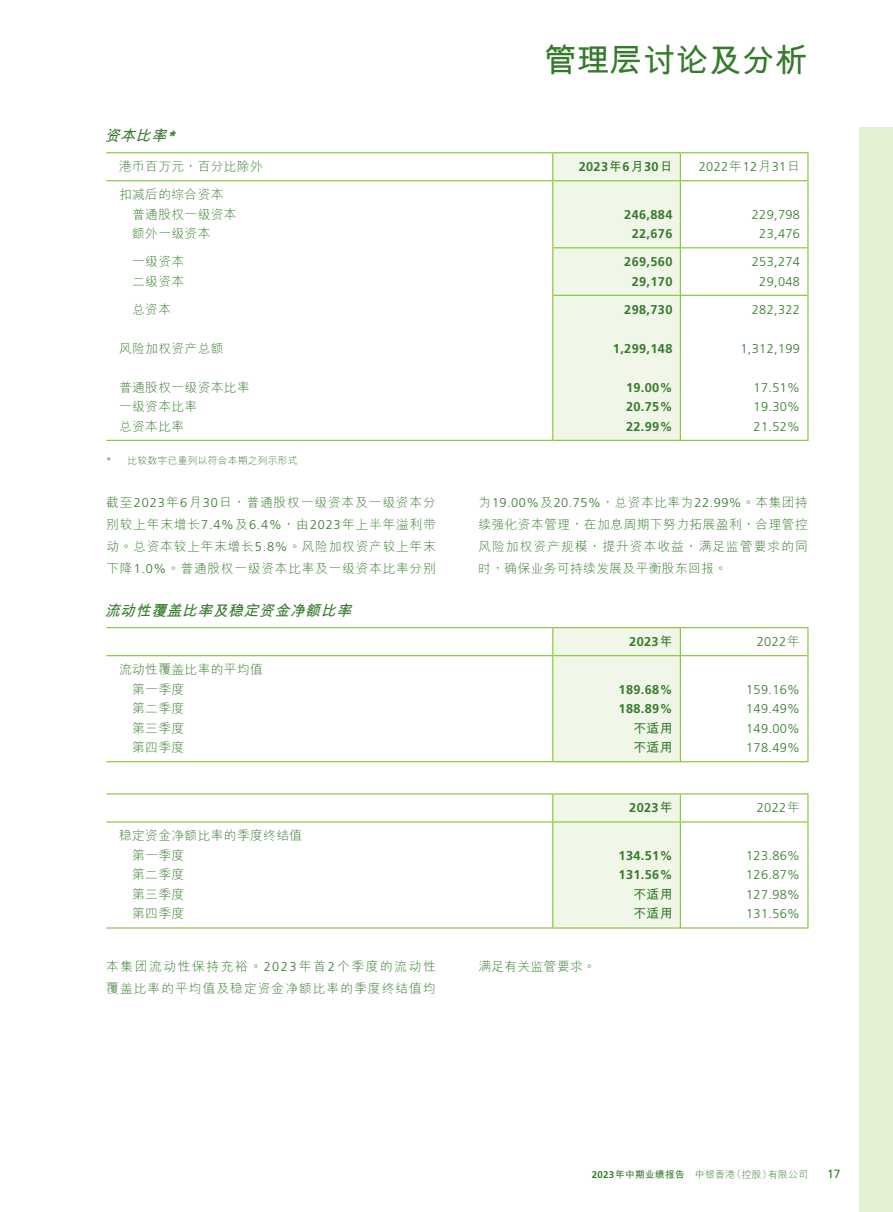
<style>
.page{position:relative;width:893px;height:1212px;background:#fff}
.page>*{position:absolute;margin:0;border:0;box-sizing:border-box;transform-origin:0 0}
.t1{font:700 33px "M Hei HKS";color:#357b2b}
.t2{font:italic 700 15px "M Hei HKS";color:#357b2b}
.t3{font:300 12.75px/21.8px "M Hei HKS";letter-spacing:.03em;color:#357b2b}
.t4{font:300 12.75px "Frutiger LT Std";letter-spacing:.03em;color:#357b2b}
.t5{font:700 12.75px "Frutiger LT Std";letter-spacing:.03em;color:#357b2b}
.t6{font:300 12.75px/22.4px "M Hei HKS";letter-spacing:.08em;color:#357b2b}
.t7{font:700 12.75px "M Hei HKS";letter-spacing:.03em;color:#357b2b}
.t8{font:12px "Frutiger LT Std";color:#357b2b}
.t9{font:300 9.75px "M Hei HKS";letter-spacing:.03em;color:#357b2b}
.s1{font-family:"Frutiger LT Std"}
.s2{font-family:"M Hei HKS"}
.s3{font-family:"Frutiger LT Std";font-weight:700}
.s4{font-weight:700}
</style>
<div class="page">
<div style="left:859px;top:128px;width:34px;height:1084px;background:#e4f0d4"></div>
<hr style="left:106px;top:152px;width:447px;height:1px;background:#8bc63e">
<hr style="left:553px;top:152px;width:127px;height:1px;background:#8bc63e">
<hr style="left:680px;top:152px;width:128px;height:1px;background:#8bc63e">
<div style="left:552px;top:153px;width:129px;height:288px;background:#f1f7e8"></div>
<svg style="left:807px;top:153px;width:1px;height:288px"></svg>
<hr style="left:106px;top:180px;width:446px;height:1px;background:#8bc63e">
<hr style="left:553px;top:180px;width:127px;height:1px;background:#8bc63e">
<hr style="left:681px;top:180px;width:126px;height:1px;background:#8bc63e">
<hr style="left:553px;top:247px;width:127px;height:1px;background:#8bc63e">
<hr style="left:681px;top:247px;width:126px;height:1px;background:#8bc63e">
<hr style="left:553px;top:295px;width:127px;height:1px;background:#8bc63e">
<hr style="left:681px;top:295px;width:126px;height:1px;background:#8bc63e">
<hr style="left:106px;top:440px;width:446px;height:1px;background:#8bc63e">
<hr style="left:553px;top:440px;width:127px;height:1px;background:#8bc63e">
<hr style="left:681px;top:440px;width:126px;height:1px;background:#8bc63e">
<hr style="left:106px;top:627px;width:447px;height:1px;background:#8bc63e">
<hr style="left:553px;top:627px;width:127px;height:1px;background:#8bc63e">
<hr style="left:680px;top:627px;width:128px;height:1px;background:#8bc63e">
<svg style="left:807px;top:628px;width:1px;height:134px"></svg>
<div style="left:552px;top:628px;width:129px;height:134px;background:#f1f7e8"></div>
<hr style="left:106px;top:655px;width:446px;height:1px;background:#8bc63e">
<hr style="left:553px;top:655px;width:127px;height:1px;background:#8bc63e">
<hr style="left:681px;top:655px;width:126px;height:1px;background:#8bc63e">
<hr style="left:106px;top:761px;width:446px;height:1px;background:#8bc63e">
<hr style="left:553px;top:761px;width:127px;height:1px;background:#8bc63e">
<hr style="left:681px;top:761px;width:126px;height:1px;background:#8bc63e">
<hr style="left:106px;top:793px;width:447px;height:1px;background:#8bc63e">
<hr style="left:553px;top:793px;width:127px;height:1px;background:#8bc63e">
<hr style="left:680px;top:793px;width:128px;height:1px;background:#8bc63e">
<svg style="left:807px;top:794px;width:1px;height:134px"></svg>
<div style="left:552px;top:794px;width:129px;height:134px;background:#f1f7e8"></div>
<hr style="left:106px;top:821px;width:446px;height:1px;background:#8bc63e">
<hr style="left:553px;top:821px;width:127px;height:1px;background:#8bc63e">
<hr style="left:681px;top:821px;width:126px;height:1px;background:#8bc63e">
<hr style="left:106px;top:927px;width:446px;height:1px;background:#8bc63e">
<hr style="left:553px;top:927px;width:127px;height:1px;background:#8bc63e">
<hr style="left:681px;top:927px;width:126px;height:1px;background:#8bc63e">
<h1 class="t1" style="left:544px;top:36px;width:265px">管理層討論及分析</h1>
<p class="t2" style="left:105px;top:125px;width:77px">資本比率<span class="s1">*</span></p>
<p class="t3" style="left:119px;top:155px;width:145px">港幣百萬元，百分比除外</p>
<p class="t5" style="left:579px;top:159px;width:95px">2023<span class="s2">年</span>6<span class="s2">月</span>30<span class="s2">日</span></p>
<p class="t4" style="left:699px;top:160px;width:103px">2022<span class="s2">年</span>12<span class="s2">月</span>31<span class="s2">日</span></p>
<p class="t3" style="left:132px;top:184px;width:106px;line-height:19.5px;text-indent:-13px">扣減後的綜合資本普通股權一級資本</p>
<p class="t5" style="left:624px;top:207px;width:50px">246,884</p>
<p class="t4" style="left:752px;top:207px;width:50px">229,798</p>
<p class="t3" style="left:132px;top:222px;width:80px">額外一級資本</p>
<p class="t5" style="left:632px;top:226px;width:42px">22,676</p>
<p class="t4" style="left:759px;top:227px;width:42px">23,476</p>
<p class="t3" style="left:132px;top:250px;width:54px">一級資本</p>
<p class="t5" style="left:624px;top:254px;width:50px">269,560</p>
<p class="t4" style="left:752px;top:255px;width:50px">253,274</p>
<p class="t3" style="left:132px;top:270px;width:54px">二級資本</p>
<p class="t5" style="left:632px;top:274px;width:42px">29,170</p>
<p class="t4" style="left:759px;top:274px;width:42px">29,048</p>
<p class="t3" style="left:132px;top:298px;width:40px">總資本</p>
<p class="t5" style="left:624px;top:302px;width:50px">298,730</p>
<p class="t4" style="left:752px;top:302px;width:50px">282,322</p>
<p class="t3" style="left:119px;top:337px;width:106px">風險加權資產總額</p>
<p class="t5" style="left:613px;top:341px;width:61px">1,299,148</p>
<p class="t4" style="left:740px;top:341px;width:61px">1,312,199</p>
<p class="t3" style="left:119px;top:376px;width:132px">普通股權一級資本比率</p>
<p class="t5" style="left:626px;top:380px;width:48px">19.00%</p>
<p class="t4" style="left:754px;top:380px;width:48px">17.51%</p>
<p class="t3" style="left:119px;top:395px;width:80px">一級資本比率</p>
<p class="t5" style="left:626px;top:399px;width:48px">20.75%</p>
<p class="t4" style="left:754px;top:400px;width:48px">19.30%</p>
<p class="t3" style="left:119px;top:415px;width:67px">總資本比率</p>
<p class="t5" style="left:626px;top:419px;width:48px">22.99%</p>
<p class="t4" style="left:754px;top:419px;width:48px">21.52%</p>
<p class="t9" style="left:106px;top:454px;width:193px"><span class="s1">*</span> 比較數字已重列以符合本期之列示形式</p>
<p class="t3" style="left:106px;top:491px;width:331px;text-align:justify">截至<span class="s1">2023</span>年<span class="s1">6</span>月<span class="s1">30</span>日，普通股權一級資本及一級資本分別較上年末增長<span class="s1">7.4%</span>及<span class="s1">6.4%</span>，由<span class="s1">2023</span>年上半年溢利帶動。總資本較上年末增長<span class="s1">5.8%</span>。風險加權資產較上年末下降<span class="s1">1.0%</span>。普通股權一級資本比率及一級資本比率分別</p>
<p class="t4" style="left:478px;top:496px;width:331px"><span class="s2">為</span>19.00%<span class="s2">及</span>20.75%<span class="s2">，總資本比率為</span>22.99%<span class="s2">。本集團持</span></p>
<p class="t3" style="left:478px;top:513px;width:331px;text-align:justify">續強化資本管理，在加息週期下努力拓展盈利，合理管控風險加權資產規模，提升資本收益，滿足監管要求的同時，確保業務可持續發展及平衡股東回報。</p>
<p class="t2" style="left:105px;top:599px;width:253px">流動性覆蓋比率及穩定資金淨額比率</p>
<p class="t3" style="left:132px;top:659px;width:132px;line-height:19.5px;text-indent:-13px">流動性覆蓋比率的平均值第一季度</p>
<p class="t5" style="left:629px;top:634px;width:45px">2023<span class="s2">年</span></p>
<p class="t4" style="left:757px;top:634px;width:45px">2022<span class="s2">年</span></p>
<p class="t5" style="left:619px;top:682px;width:55px">189.68%</p>
<p class="t4" style="left:746px;top:682px;width:55px">159.16%</p>
<p class="t3" style="left:132px;top:697px;width:54px">第二季度</p>
<p class="t5" style="left:619px;top:701px;width:55px">188.89%</p>
<p class="t4" style="left:746px;top:701px;width:55px">149.49%</p>
<p class="t3" style="left:132px;top:716px;width:54px">第三季度</p>
<p class="t7" style="left:633px;top:719px;width:40px">不適用</p>
<p class="t4" style="left:746px;top:721px;width:55px">149.00%</p>
<p class="t3" style="left:132px;top:736px;width:54px">第四季度</p>
<p class="t7" style="left:633px;top:738px;width:40px">不適用</p>
<p class="t4" style="left:746px;top:740px;width:55px">178.49%</p>
<p class="t3" style="left:132px;top:825px;width:172px;line-height:19.5px;text-indent:-13px">穩定資金淨額比率的季度終結值第一季度</p>
<p class="t5" style="left:629px;top:800px;width:45px">2023<span class="s2">年</span></p>
<p class="t4" style="left:757px;top:801px;width:45px">2022<span class="s2">年</span></p>
<p class="t5" style="left:619px;top:848px;width:55px">134.51%</p>
<p class="t4" style="left:746px;top:848px;width:55px">123.86%</p>
<p class="t3" style="left:132px;top:863px;width:54px">第二季度</p>
<p class="t5" style="left:619px;top:867px;width:55px">131.56%</p>
<p class="t4" style="left:746px;top:868px;width:55px">126.87%</p>
<p class="t3" style="left:132px;top:883px;width:54px">第三季度</p>
<p class="t7" style="left:633px;top:885px;width:40px">不適用</p>
<p class="t4" style="left:746px;top:887px;width:55px">127.98%</p>
<p class="t3" style="left:132px;top:902px;width:54px">第四季度</p>
<p class="t7" style="left:633px;top:904px;width:40px">不適用</p>
<p class="t4" style="left:746px;top:907px;width:55px">131.56%</p>
<p class="t6" style="left:106px;top:954px;width:331px">本集團流動性保持充裕。<span class="s1">2023</span>年首<span class="s1">2</span>個季度的流動性覆蓋比率的平均值及穩定資金淨額比率的季度終結值均</p>
<p class="t3" style="left:478px;top:954px;width:119px">滿足有關監管要求。</p>
<p class="t9" style="left:592px;top:1168px;width:218px"><span class="s3">2023</span><span class="s4">年中期業績報告</span> 中銀香港（控股）有限公司</p>
<p class="t8" style="left:827px;top:1167px;width:15px">17</p>
</div>
